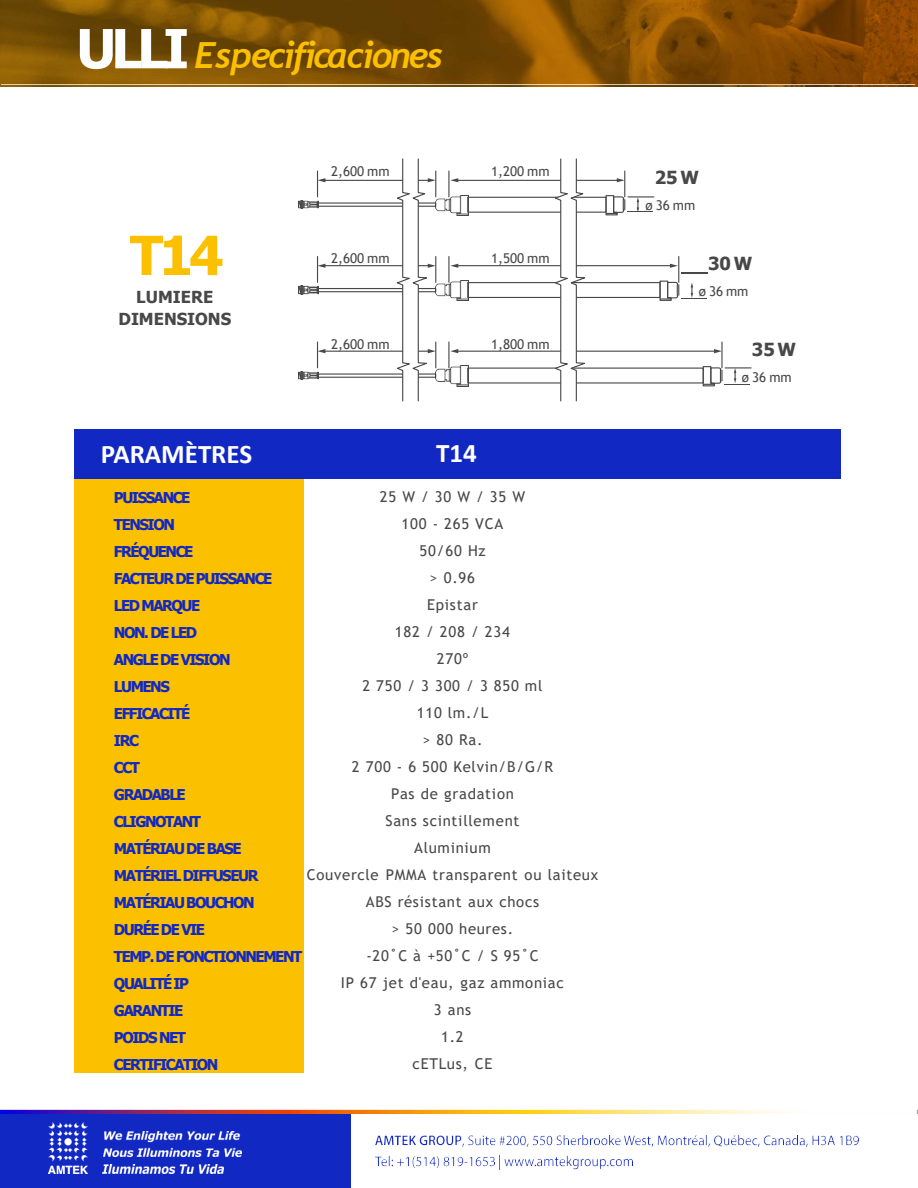
<style>
.page{position:relative;width:918px;height:1188px;background:#fff}
.page>*{position:absolute;margin:0;border:0;box-sizing:border-box;transform-origin:0 0}
.t1{font:700 54px "Tahoma";color:#fbc000}
.t2{font:italic 700 36px "Trebuchet";letter-spacing:-.055em;color:#fbc000}
.t3{font:700 27px "Calibri";color:#fff}
.t4{font:700 18px "Tahoma";letter-spacing:.08em;color:#484848}
.t5{font:700 16.5px "Tahoma";color:#484848}
.t6{font:15px "Trebuchet MS";letter-spacing:.05em;color:#484848}
.t7{font:700 15px "Tahoma";letter-spacing:-.095em;color:#1228c3}
.t8{font:13.5px "Trebuchet MS";letter-spacing:-.005em;color:#484848}
.s1{font-family:"Tahoma";font-style:normal;font-size:54px;color:#fff}
</style>
<div class="page">
<img style="left:0;top:0;width:918px;height:86px">
<div style="left:0;top:1114px;width:351px;height:74px;background:#1228c3"></div>
<img style="left:0;top:1110px;width:918px;height:4px">
<img style="left:376px;top:1136px;width:482px;height:11px">
<img style="left:375px;top:1156px;width:120px;height:12px">
<img style="left:504px;top:1156px;width:129px;height:13px">
<img style="left:49px;top:1122px;width:39px;height:51px">
<img style="left:103px;top:1132px;width:139px;height:25px">
<img style="left:103px;top:1165px;width:120px;height:8px">
<img style="left:2px;top:0;width:912px;height:84px">
<div style="left:75px;top:429px;width:766px;height:50px;background:#1228c3"></div>
<div style="left:75px;top:479px;width:229px;height:594px;background:#fbc000"></div>
<img style="left:436px;top:366px;width:32px;height:20px">
<div style="left:317px;top:373px;width:119px;height:5px;border:1px solid #484848"></div>
<img style="left:298px;top:371px;width:20px;height:9px">
<hr style="left:721px;top:342px;width:2px;height:26px;background:#484848">
<hr style="left:457px;top:351px;width:258px;height:1px;background:#484848">
<svg style="left:448px;top:342px;width:10px;height:26px"></svg>
<svg style="left:714px;top:349px;width:8px;height:4px"></svg>
<svg style="left:702px;top:366px;width:49px;height:21px"></svg>
<hr style="left:324px;top:351px;width:79px;height:1px;background:#484848">
<svg style="left:317px;top:342px;width:8px;height:26px"></svg>
<div style="left:467px;top:282px;width:194px;height:16px;border:1px solid #484848"></div>
<img style="left:436px;top:281px;width:32px;height:20px">
<div style="left:317px;top:288px;width:119px;height:4px;border:1px solid #484848"></div>
<img style="left:298px;top:286px;width:20px;height:8px">
<hr style="left:457px;top:265px;width:214px;height:1px;background:#484848">
<svg style="left:448px;top:256px;width:10px;height:27px"></svg>
<svg style="left:659px;top:256px;width:49px;height:45px"></svg>
<hr style="left:324px;top:265px;width:79px;height:1px;background:#484848">
<svg style="left:317px;top:256px;width:8px;height:27px"></svg>
<div style="left:467px;top:197px;width:140px;height:16px;border:1px solid #484848"></div>
<img style="left:436px;top:195px;width:32px;height:20px">
<div style="left:317px;top:202px;width:119px;height:5px;border:1px solid #484848"></div>
<img style="left:298px;top:200px;width:20px;height:9px">
<hr style="left:457px;top:180px;width:161px;height:1px;background:#484848">
<svg style="left:448px;top:171px;width:10px;height:26px"></svg>
<svg style="left:605px;top:171px;width:49px;height:45px"></svg>
<hr style="left:324px;top:180px;width:79px;height:1px;background:#484848">
<svg style="left:317px;top:171px;width:8px;height:26px"></svg>
<svg style="left:552px;top:158px;width:38px;height:244px"></svg>
<svg style="left:394px;top:158px;width:42px;height:244px"></svg>
<h2 class="t2" style="left:76px;top:33px;width:368px"><span class="s1">ULLI</span> Especificaciones</h2>
<p class="t1" style="left:130px;top:218px;width:95px">T14</p>
<p class="t5" style="left:136px;top:285px;width:78px">LUMIERE</p>
<p class="t5" style="left:118px;top:307px;width:114px">DIMENSIONS</p>
<p class="t8" style="left:331px;top:163px;width:60px">2,600 mm</p>
<p class="t8" style="left:491px;top:163px;width:60px">1,200 mm</p>
<p class="t4" style="left:655px;top:165px;width:46px">25W</p>
<p class="t8" style="left:645px;top:196px;width:51px">ø36 mm</p>
<p class="t8" style="left:331px;top:249px;width:60px">2,600 mm</p>
<p class="t8" style="left:491px;top:249px;width:60px">1,500 mm</p>
<p class="t4" style="left:708px;top:251px;width:46px">30W</p>
<p class="t8" style="left:699px;top:283px;width:51px">ø36 mm</p>
<p class="t8" style="left:331px;top:335px;width:60px">2,600 mm</p>
<p class="t8" style="left:491px;top:335px;width:60px">1,800 mm</p>
<p class="t4" style="left:752px;top:337px;width:46px">35W</p>
<p class="t8" style="left:742px;top:369px;width:51px">ø36 mm</p>
<p class="t3" style="left:101px;top:435px;width:153px">PARAMÈTRES</p>
<p class="t3" style="left:436px;top:434px;width:42px">T14</p>
<p class="t6" style="left:380px;top:487px;width:147px">25 W / 30 W / 35 W</p>
<p class="t6" style="left:402px;top:514px;width:103px">100 - 265 VCA</p>
<p class="t6" style="left:420px;top:541px;width:67px">50/60 Hz</p>
<p class="t6" style="left:430px;top:568px;width:47px">&gt; 0.96</p>
<p class="t6" style="left:427px;top:595px;width:52px">Epistar</p>
<p class="t6" style="left:395px;top:622px;width:117px">182 / 208 / 234</p>
<p class="t6" style="left:437px;top:649px;width:33px">270º</p>
<p class="t6" style="left:362px;top:676px;width:182px">2 750 / 3 300 / 3 850 ml</p>
<p class="t6" style="left:417px;top:703px;width:73px">110 lm./L</p>
<p class="t6" style="left:423px;top:730px;width:61px">&gt; 80 Ra.</p>
<p class="t6" style="left:352px;top:757px;width:203px">2 700 - 6 500 Kelvin/B/G/R</p>
<p class="t6" style="left:391px;top:784px;width:124px">Pas de gradation</p>
<p class="t6" style="left:385px;top:811px;width:136px">Sans scintillement</p>
<p class="t6" style="left:414px;top:838px;width:78px">Aluminium</p>
<p class="t6" style="left:307px;top:865px;width:293px">Couvercle PMMA transparent ou laiteux</p>
<p class="t6" style="left:366px;top:892px;width:175px">ABS résistant aux chocs</p>
<p class="t6" style="left:392px;top:919px;width:123px">&gt; 50 000 heures.</p>
<p class="t6" style="left:366px;top:946px;width:174px">-20˚C à +50˚C / S 95˚C</p>
<p class="t6" style="left:341px;top:973px;width:225px">IP 67 jet d'eau, gaz ammoniac</p>
<p class="t6" style="left:434px;top:1000px;width:39px">3 ans</p>
<p class="t6" style="left:441px;top:1027px;width:24px">1.2</p>
<p class="t6" style="left:413px;top:1054px;width:81px">cETLus, CE</p>
<p class="t7" style="left:114px;top:487px;width:78px">PUISSANCE</p>
<p class="t7" style="left:114px;top:514px;width:63px">TENSION</p>
<p class="t7" style="left:114px;top:541px;width:81px">FRÉQUENCE</p>
<p class="t7" style="left:114px;top:568px;width:160px">FACTEUR DE PUISSANCE</p>
<p class="t7" style="left:114px;top:595px;width:88px">LED MARQUE</p>
<p class="t7" style="left:114px;top:622px;width:85px">NON. DE LED</p>
<p class="t7" style="left:114px;top:649px;width:118px">ANGLE DE VISION</p>
<p class="t7" style="left:114px;top:676px;width:57px">LUMENS</p>
<p class="t7" style="left:114px;top:703px;width:78px">EFFICACITÉ</p>
<p class="t7" style="left:114px;top:730px;width:27px">IRC</p>
<p class="t7" style="left:114px;top:757px;width:28px">CCT</p>
<p class="t7" style="left:114px;top:784px;width:73px">GRADABLE</p>
<p class="t7" style="left:114px;top:811px;width:89px">CLIGNOTANT</p>
<p class="t7" style="left:114px;top:838px;width:129px">MATÉRIAU DE BASE</p>
<p class="t7" style="left:114px;top:865px;width:146px">MATÉRIEL DIFFUSEUR</p>
<p class="t7" style="left:114px;top:892px;width:142px">MATÉRIAU BOUCHON</p>
<p class="t7" style="left:114px;top:919px;width:93px">DURÉE DE VIE</p>
<p class="t7" style="left:114px;top:946px;width:190px">TEMP. DE FONCTIONNEMENT</p>
<p class="t7" style="left:114px;top:973px;width:77px">QUALITÉ IP</p>
<p class="t7" style="left:114px;top:1000px;width:71px">GARANTIE</p>
<p class="t7" style="left:114px;top:1027px;width:74px">POIDS NET</p>
<p class="t7" style="left:114px;top:1054px;width:106px">CERTIFICATION</p>
</div>
